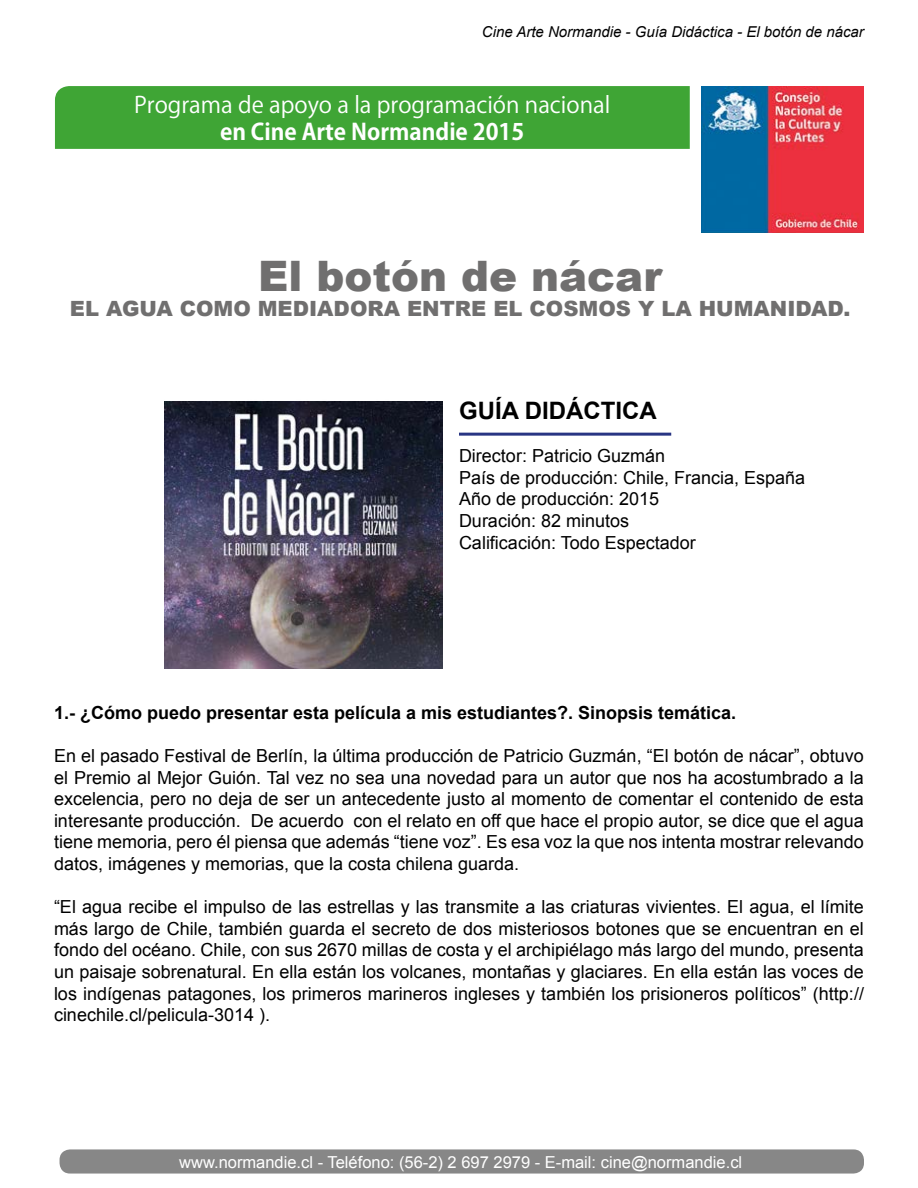
<style>
.page{position:relative;width:918px;height:1188px;background:#fff}
.page>*{position:absolute;margin:0;border:0;box-sizing:border-box;transform-origin:0 0}
.t1{font:900 42px "Arial";color:#706f6f}
.t2{font:700 24px "Arial";color:#000}
.t3{font:22.5px "Koz Go Pr 6 N";color:#fff}
.t4{font:700 22.5px "Koz Go Pr 6 N";color:#fff}
.t5{font:900 21px "Arial";color:#706f6f}
.t6{font:18px/21.6px "Arial";color:#000;text-align:justify}
.t7{font:700 18px "Arial";color:#000}
.t8{font:16.5px "Arial";color:#fff}
.t9{font:italic 15px "Arial";color:#000}
</style>
<div class="page">
<img style="left:701px;top:86px;width:163px;height:147px">
<div style="left:55px;top:86px;width:635px;height:63px;background:#3fa535"></div>
<hr style="left:459px;top:433px;width:212px;height:3px;background:#283583">
<div style="left:60px;top:1149px;width:804px;height:25px;background:#878787;border-radius:10px"></div>
<img style="left:165px;top:401px;width:278px;height:268px">
<p class="t9" style="left:482px;top:22px;width:384px">Cine Arte Normandie - Guía Didáctica - El botón de nácar</p>
<p class="t3" style="left:134px;top:92px;width:478px">Programa de apoyo a la programación nacional</p>
<p class="t4" style="left:220px;top:119px;width:306px">en Cine Arte Normandie 2015</p>
<h1 class="t1" style="left:258px;top:246px;width:405px">El botón de nácar</h1>
<p class="t5" style="left:70px;top:294px;width:782px">EL AGUA COMO MEDIADORA ENTRE EL COSMOS Y LA HUMANIDAD.</p>
<h2 class="t2" style="left:459px;top:394px;width:199px">GUÍA DIDÁCTICA</h2>
<p class="t6" style="left:459px;top:445px;width:348px;text-align:left">Director: Patricio Guzmán<br>País de producción: Chile, Francia, España<br>Año de producción: 2015<br>Duración: 82 minutos<br>Calificación: Todo Espectador</p>
<p class="t7" style="left:54px;top:700px;width:684px">1.- ¿Cómo puedo presentar esta película a mis estudiantes?. Sinopsis temática.</p>
<p class="t6" style="left:54px;top:745px;width:811px">En el pasado Festival de Berlín, la última producción de Patricio Guzmán, “El botón de nácar”, obtuvo el Premio al Mejor Guión. Tal vez no sea una novedad para un autor que nos ha acostumbrado a la excelencia, pero no deja de ser un antecedente justo al momento de comentar el contenido de esta interesante producción. De acuerdo con el relato en off que hace el propio autor, se dice que el agua tiene memoria, pero él piensa que además “tiene voz”. Es esa voz la que nos intenta mostrar relevando datos, imágenes y memorias, que la costa chilena guarda.</p>
<p class="t6" style="left:54px;top:896px;width:812px">“El agua recibe el impulso de las estrellas y las transmite a las criaturas vivientes. El agua, el límite más largo de Chile, también guarda el secreto de dos misteriosos botones que se encuentran en el fondo del océano. Chile, con sus 2670 millas de costa y el archipiélago más largo del mundo, presenta un paisaje sobrenatural. En ella están los volcanes, montañas y glaciares. En ella están las voces de los indígenas patagones, los primeros marineros ingleses y también los prisioneros políticos” (http:// cinechile.cl/pelicula-3014 ).</p>
<p class="t8" style="left:179px;top:1150px;width:564px">www.normandie.cl - Teléfono: (56-2) 2 697 2979 - E-mail: cine@normandie.cl</p>
</div>
